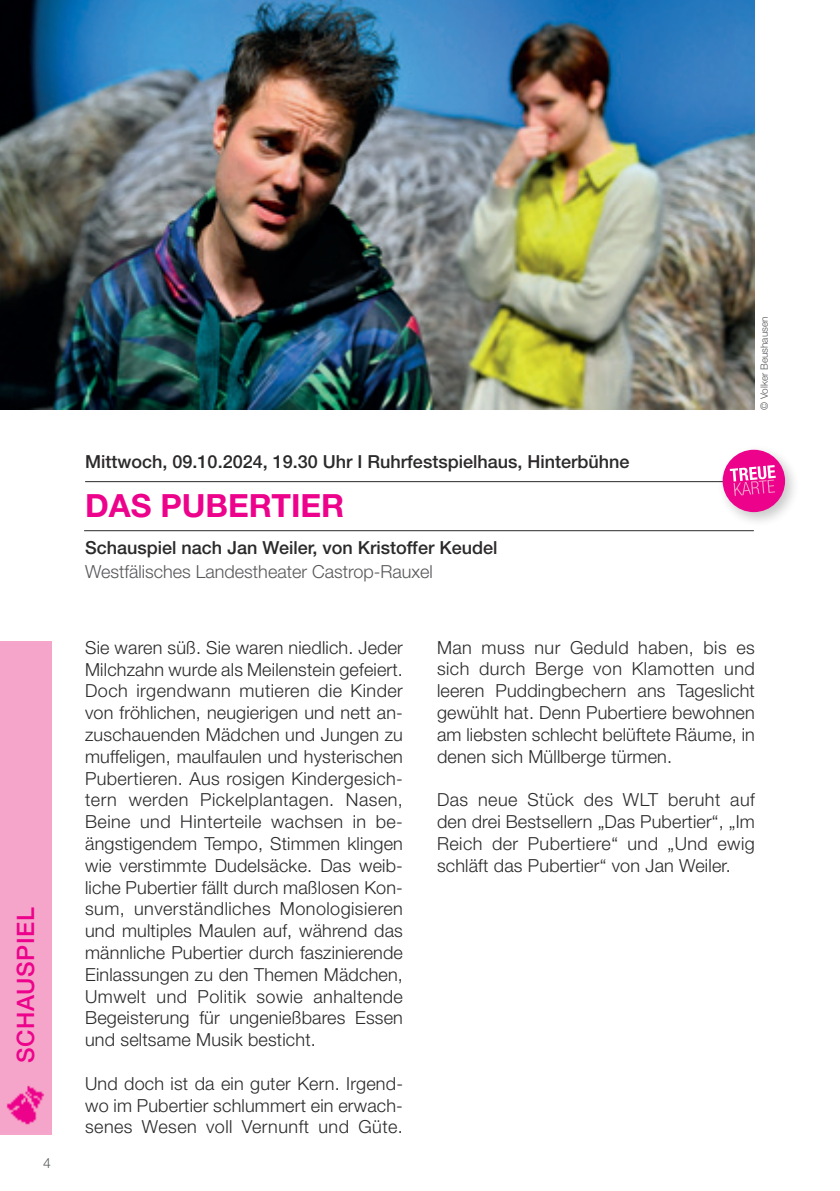
<style>
.page{position:relative;width:840px;height:1191px;background:#fff}
.page>*{position:absolute;margin:0;border:0;box-sizing:border-box;transform-origin:0 0}
.t1{font:700 32px "Helvetica Neue LT Pro";color:#ed028c}
.t2{font:500 24px "Helvetica Neue LT Pro";letter-spacing:.025em;color:#ed028c}
.t3{font:300 18px/21.8px "Helvetica Neue LT Pro";letter-spacing:.01em;color:#2b292a;text-align:justify}
.t4{font:500 18px "Helvetica Neue LT Pro";color:#2b292a}
.t5{font:300 18px "Helvetica Neue LT Pro";color:#57585a}
.t6{font:300 14px "Helvetica Neue LT Pro";color:#57585a}
.t7{font:300 10px "Helvetica Neue LT Pro";color:#57585a}
</style>
<div class="page">
<div style="left:0;top:641px;width:51px;height:493px;background:#f5a5c9"></div>
<hr style="left:85px;top:481px;width:669px;height:1px;background:#2b292a">
<hr style="left:84px;top:530px;width:669px;height:1px;background:#2b292a">
<div style="left:716px;top:443px;width:83px;height:84px;background:#231f20;opacity:.25"></div>
<div style="left:722px;top:450px;width:62px;height:62px;background:#ed028c;border-radius:50%"></div>
<svg style="left:729px;top:465px;width:46px;height:31px"></svg>
<img style="left:8px;top:1086px;width:35px;height:37px">
<img style="left:0;top:0;width:754px;height:410px">
<h2 class="t2" style="left:11px;top:1063px;width:158px;rotate:-90deg">SCHAUSPIEL</h2>
<p class="t6" style="left:43px;top:1154px;width:9px">4</p>
<p class="t4" style="left:85px;top:451px;width:545px">Mittwoch, 09.10.2024, 19.30 Uhr I Ruhrfestspielhaus, Hinterbühne</p>
<h1 class="t1" style="left:85px;top:486px;width:260px">DAS PUBERTIER</h1>
<p class="t4" style="left:85px;top:537px;width:413px">Schauspiel nach Jan Weiler, von Kristoffer Keudel</p>
<p class="t5" style="left:85px;top:561px;width:349px">Westfälisches Landestheater Castrop-Rauxel</p>
<p class="t7" style="left:757px;top:410px;width:95px;rotate:-90deg">© Volker Beushausen</p>
<p class="t3" style="left:85px;top:636px;width:319px">Sie waren süß. Sie waren niedlich. Jeder Milchzahn wurde als Meilenstein gefeiert.<br>Doch irgendwann mutieren die Kinder von fröhlichen, neugierigen und nett an&shy;zuschauenden Mädchen und Jungen zu muffeligen, maulfaulen und hysterischen Pubertieren. Aus rosigen Kindergesich&shy;tern werden Pickelplantagen. Nasen, Beine und Hinterteile wachsen in be&shy;ängstigendem Tempo, Stimmen klingen wie verstimmte Dudelsäcke. Das weib&shy;liche Pubertier fällt durch maßlosen Kon&shy;sum, unverständliches Monologisieren und multiples Maulen auf, während das männliche Pubertier durch faszinierende Einlassungen zu den Themen Mädchen, Umwelt und Politik sowie anhaltende Begeisterung für ungenießbares Essen und seltsame Musik besticht.</p>
<p class="t3" style="left:85px;top:1072px;width:319px">Und doch ist da ein guter Kern. Irgend&shy;wo im Pubertier schlummert ein erwach&shy;senes Wesen voll Vernunft und Güte.</p>
<p class="t3" style="left:437px;top:636px;width:319px">Man muss nur Geduld haben, bis es sich durch Berge von Klamotten und leeren Puddingbechern ans Tageslicht gewühlt hat. Denn Pubertiere bewohnen am liebsten schlecht belüftete Räume, in denen sich Müllberge türmen.</p>
<p class="t3" style="left:437px;top:788px;width:319px">Das neue Stück des WLT beruht auf den drei Bestsellern „Das Pubertier“, „Im Reich der Pubertiere“ und „Und ewig schläft das Pubertier“ von Jan Weiler.</p>
</div>
